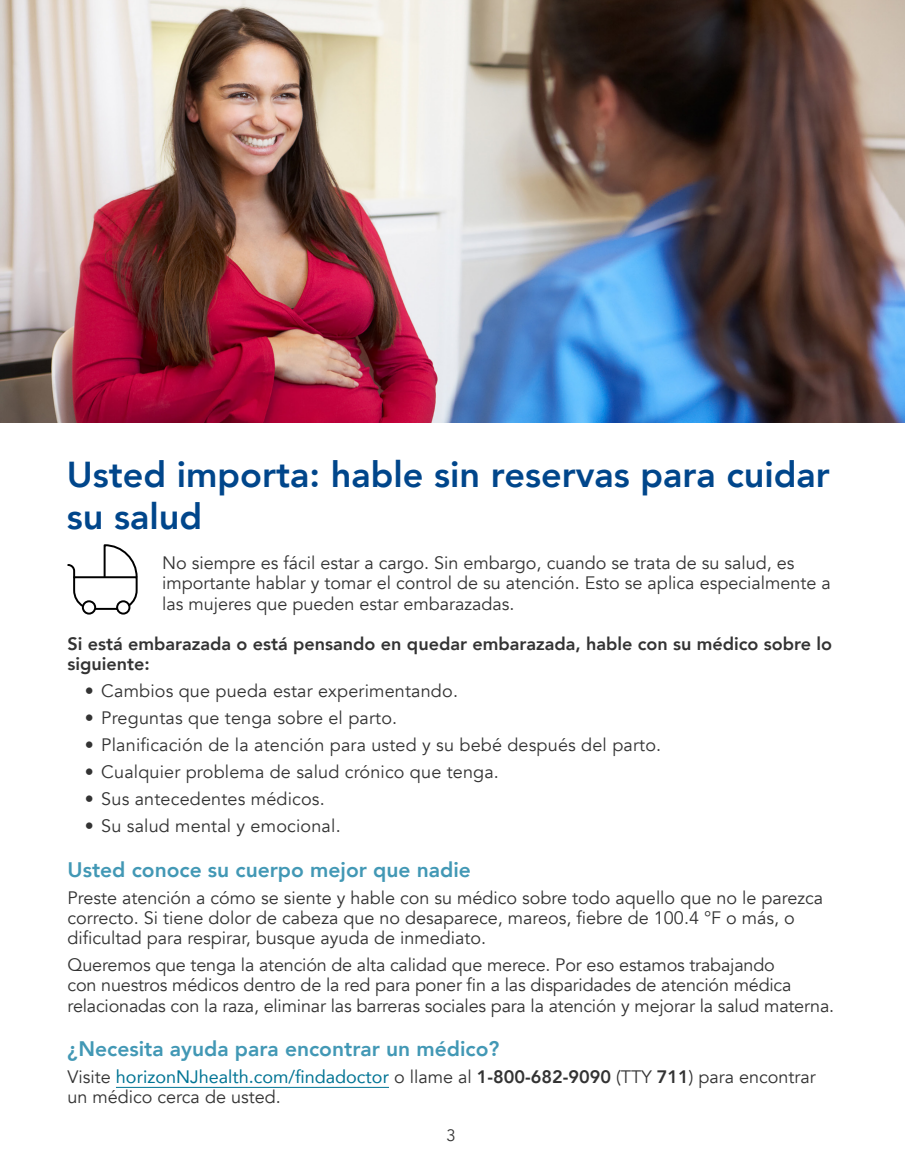
<style>
.page{position:relative;width:905px;height:1168px;background:#fff}
.page>*{position:absolute;margin:0;border:0;box-sizing:border-box;transform-origin:0 0}
.Headline1__H1{font:800 36px/42px "Avenir";color:#00468b}
.Subhead__Teal{font:800 21px "Avenir";color:#4298b5}
.Body_Text{font:18px/20.2px "Avenir";color:#333}
.Bulleted_Text{font:18px "Avenir";letter-spacing:.01em;color:#333}
.Body_Text-2{font:800 18px/20.2px "Avenir";color:#333}
.t1{font:16.5px "Avenir";color:#333}
.s1{color:#007494}
.s2{font-weight:800}
</style>
<div class="page">
<hr style="left:116px;top:1087px;width:273px;height:1px;background:#007494">
<img style="left:0;top:0;width:904px;height:422px">
<svg style="left:67px;top:544px;width:71px;height:70px"></svg>
<h1 class="Headline1__H1" style="left:67px;top:453px;width:764px">Usted importa: hable sin reservas para cuidar su salud</h1>
<p class="Body_Text" style="left:162px;top:553px;width:670px">No siempre es fácil estar a cargo. Sin embargo, cuando se trata de su salud, es importante hablar y tomar el control de su atención. Esto se aplica especialmente a las mujeres que pueden estar embarazadas.</p>
<p class="Body_Text-2" style="left:68px;top:634px;width:766px">Si está embarazada o está pensando en quedar embarazada, hable con su médico sobre lo siguiente:</p>
<p class="Bulleted_Text" style="left:85px;top:680px;width:375px">• Cambios que pueda estar experimentando.</p>
<p class="Bulleted_Text" style="left:85px;top:707px;width:314px">• Preguntas que tenga sobre el parto.</p>
<p class="Bulleted_Text" style="left:85px;top:734px;width:578px">• Planificación de la atención para usted y su bebé después del parto.</p>
<p class="Bulleted_Text" style="left:85px;top:761px;width:415px">• Cualquier problema de salud crónico que tenga.</p>
<p class="Bulleted_Text" style="left:85px;top:788px;width:241px">• Sus antecedentes médicos.</p>
<p class="Bulleted_Text" style="left:85px;top:815px;width:257px">• Su salud mental y emocional.</p>
<h2 class="Subhead__Teal" style="left:68px;top:853px;width:405px">Usted conoce su cuerpo mejor que nadie</h2>
<p class="Body_Text" style="left:68px;top:887px;width:757px">Preste atención a cómo se siente y hable con su médico sobre todo aquello que no le parezca correcto. Si tiene dolor de cabeza que no desaparece, mareos, fiebre de 100.4 °F o más, o dificultad para respirar, busque ayuda de inmediato.</p>
<p class="Body_Text" style="left:68px;top:955px;width:768px">Queremos que tenga la atención de alta calidad que merece. Por eso estamos trabajando<br>con nuestros médicos dentro de la red para poner fin a las disparidades de atención médica relacionadas con la raza, eliminar las barreras sociales para la atención y mejorar la salud materna.</p>
<h2 class="Subhead__Teal" style="left:68px;top:1032px;width:433px">¿Necesita ayuda para encontrar un médico?</h2>
<p class="Body_Text" style="left:68px;top:1067px;width:749px">Visite <span class="s1">horizonNJhealth.com/findadoctor</span> o llame al <span class="s2">1-800-682-9090</span> (TTY <span class="s2">711</span>) para encontrar un médico cerca de usted.</p>
<p class="t1" style="left:446px;top:1125px;width:11px">3</p>
</div>
